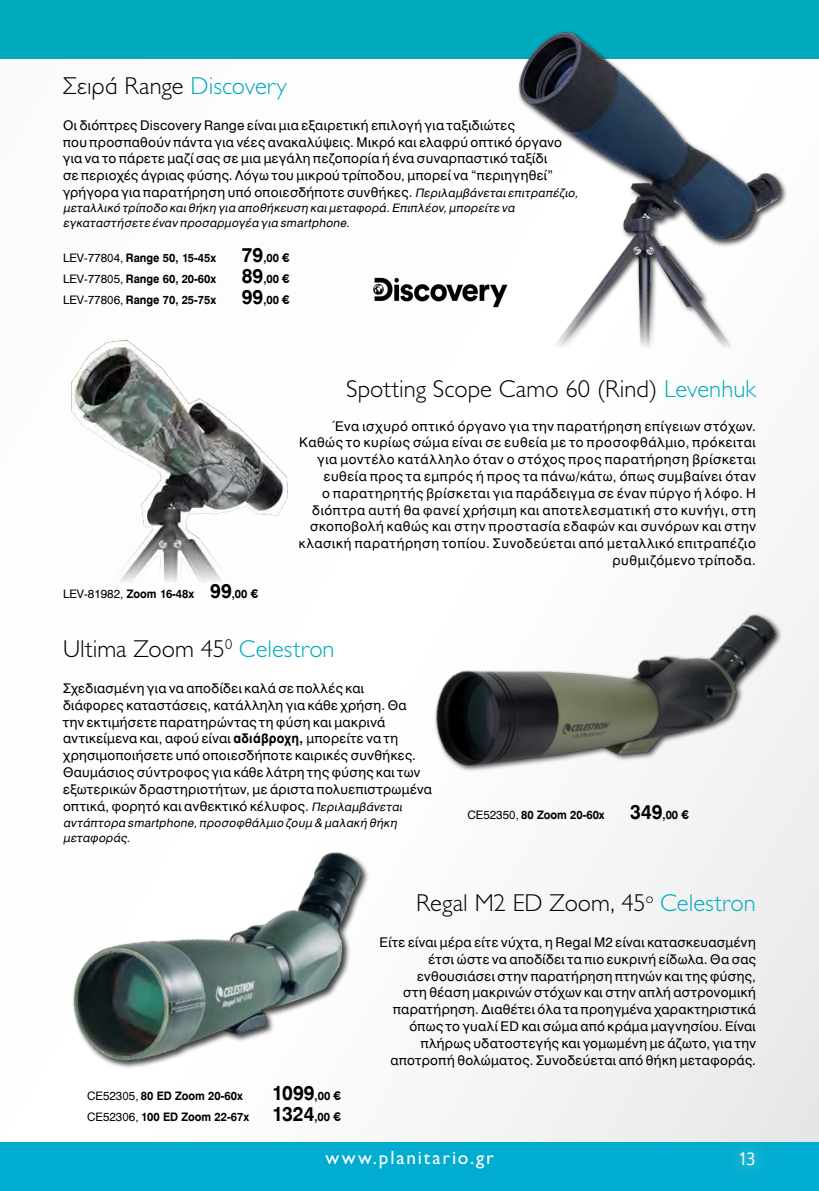
<style>
.page{position:relative;width:819px;height:1191px;background:#fff}
.page>*{position:absolute;margin:0;border:0;box-sizing:border-box;transform-origin:0 0}
.Text{font:300 24.5px "GR Cf Jeckyl";color:#000}
.t1{font:700 21px "PA Sans Serif";color:#000}
.t2{font:19.25px "GR Cf Jeckyl";letter-spacing:.095em;color:#fff}
.Text-2{font:14px/16.8px "PA Sans Serif";letter-spacing:.03em;color:#000}
.t3{font:700 12.25px "PA Sans Serif";color:#000}
.Text-3{font:italic 12.25px/14.7px "PA Sans Serif";letter-spacing:.035em;color:#000}
.s1{color:#00abbd}
.s2{font-style:italic;font-size:12.25px}
.s3{font-weight:400}
.s4{font-size:21px}
.s5{font-weight:700}
.s6{font-size:12.25px}
</style>
<div class="page">
<div style="left:0;top:0;width:819px;height:1191px;background:linear-gradient(to right,#00abc6,#00acc9)"></div>
<div style="left:0;top:60px;width:819px;height:1081px;background:linear-gradient(to right,#fff,#f3f3f4)"></div>
<div style="left:724px;top:1135px;width:48px;height:47px;background:#fff;opacity:.9"></div>
<img style="left:492px;top:23px;width:312px;height:324px">
<img style="left:371px;top:278px;width:137px;height:29px">
<img style="left:406px;top:526px;width:378px;height:326px">
<img style="left:40px;top:326px;width:263px;height:256px">
<img style="left:33px;top:778px;width:361px;height:352px">
<svg style="left:282px;top:253px;width:8px;height:9px"></svg>
<svg style="left:282px;top:274px;width:8px;height:9px"></svg>
<svg style="left:282px;top:295px;width:8px;height:9px"></svg>
<svg style="left:681px;top:810px;width:7px;height:8px"></svg>
<svg style="left:250px;top:589px;width:8px;height:9px"></svg>
<svg style="left:333px;top:1090px;width:8px;height:9px"></svg>
<svg style="left:333px;top:1111px;width:8px;height:9px"></svg>
<svg style="left:740px;top:1152px;width:14px;height:13px"></svg>
<p class="Text" style="left:63px;top:73px;width:225px">Σειρά Range <span class="s1">Discovery</span></p>
<p class="Text-2" style="left:63px;top:117px;width:519px">Οι διόπτρες Discovery Range είναι μια εξαιρετική επιλογή για ταξιδιώτες<br>που προσπαθούν πάντα για νέες ανακαλύψεις. Μικρό και ελαφρύ οπτικό όργανο για να το πάρετε μαζί σας σε μια μεγάλη πεζοπορία ή ένα συναρπαστικό ταξίδι<br>σε περιοχές άγριας φύσης. Λόγω του μικρού τρίποδου, μπορεί να “περιηγηθεί” γρήγορα για παρατήρηση υπό οποιεσδήποτε συνθήκες. <span class="s2">Περιλαμβάνεταιεπιτραπέζιο,</span></p>
<p class="Text-3" style="left:63px;top:200px;width:455px">μεταλλικό τρίποδο καιθήκη για αποθήκευση καιμεταφορά.Επιπλέον,μπορείτε να εγ καταστήσετε έναν προσαρμογέα για smartphone.</p>
<p class="t3" style="left:63px;top:251px;width:217px"><span class="s3">LEV-77804,</span> Range 50, 15-45x <span class="s4">79</span>,00</p>
<p class="t3" style="left:63px;top:272px;width:217px"><span class="s3">LEV-77805,</span> Range 60, 20-60x <span class="s4">89</span>,00</p>
<p class="t3" style="left:63px;top:293px;width:217px"><span class="s3">LEV-77806,</span> Range 70, 25-75x <span class="s4">99</span>,00</p>
<p class="t3" style="left:63px;top:587px;width:186px"><span class="s3">LEV-81982,</span> Zoom 16-48x <span class="s4">99</span>,00</p>
<p class="Text" style="left:346px;top:376px;width:411px">Spotting Scope Camo 60 (Rind) <span class="s1">Levenhuk</span></p>
<p class="Text-2" style="left:299px;top:417px;width:458px;text-align:right">Ένα ισχυρό οπτικό όργανο για την παρατήρηση επίγειων στόχων.<br>Καθώς το κυρίως σώμα είναι σε ευθεία με το προσοφθάλμιο, πρόκειται για μοντέλο κατάλληλο όταν ο στόχος προς παρατήρηση βρίσκεται ευθεία προς τα εμπρός ή προς τα πάνω/κάτω, όπως συμβαίνει όταν<br>ο παρατηρητής βρίσκεται για παράδειγμα σε έναν πύργο ή λόφο. Η διόπτρα αυτή θα φανεί χρήσιμη και αποτελεσματική στο κυνήγι, στη σκοποβολή καθώς και στην προστασία εδαφών και συνόρων και στην κλασική παρατήρηση τοπίου. Συνοδεύεται από μεταλλικό επιτραπέζιο ρυθμιζόμενο τρίποδα.</p>
<p class="Text" style="left:63px;top:636px;width:273px">Ultima Zoom 45<sup>0</sup> <span class="s1">Celestron</span></p>
<p class="Text-2" style="left:63px;top:680px;width:370px">Σχεδιασμένη για να αποδίδει καλά σε πολλές και<br>διάφορες καταστάσεις, κατάλληλη για κάθε χρήση. Θα<br>την εκτιμήσετε παρατηρώντας τη φύση και μακρινά αντικείμενα και, αφού είναι <span class="s5">αδιάβροχη,</span> μπορείτε να τη χρησιμοποιήσετε υπό οποιεσδήποτε καιρικές συνθήκες.<br>Θαυμάσιος σύντροφος για κάθε λάτρη της φύσης και των εξωτερικών δραστηριοτήτων, με άριστα πολυεπιστρωμένα οπτικά, φορητό και ανθεκτικό κέλυφος. <span class="s2">Περιλαμβάνεται</span></p>
<p class="Text-3" style="left:63px;top:816px;width:338px">αντάπτορα smartphone,προσοφθάλμιο ζουμ &amp; μαλακή θήκη μεταφοράς.</p>
<p class="t3" style="left:467px;top:807px;width:212px"><span class="s3">CE52350,</span> 80 Ζoom 20-60x <span class="s4">349</span>,00</p>
<p class="t3" style="left:87px;top:1088px;width:157px"><span class="s3">CΕ52305,</span> 80 ED Ζoom 20-60x</p>
<p class="t1" style="left:271px;top:1080px;width:60px">1099<span class="s6">,00</span></p>
<p class="t3" style="left:87px;top:1109px;width:245px"><span class="s3">CΕ52306,</span> 100 ED Ζoom 22-67x <span class="s4">1324</span>,00</p>
<p class="Text" style="left:416px;top:890px;width:341px">Regal M2 ED Zoom, 45<sup>ο</sup> <span class="s1">Celestron</span></p>
<p class="Text-2" style="left:379px;top:933px;width:378px;text-align:right">Είτε είναι μέρα είτε νύχτα, η Regal M2 είναι κατασκευασμένη έτσι ώστε να αποδίδει τα πιο ευκρινή είδωλα. Θα σας ενθουσιάσει στην παρατήρηση πτηνών και της φύσης,<br>στη θέαση μακρινών στόχων και στην απλή αστρονομική παρατήρηση. Διαθέτει όλα τα προηγμένα χαρακτηριστικά όπως το γυαλί ED και σώμα από κράμα μαγνησίου. Είναι πλήρως υδατοστεγής και γομωμένη με άζωτο, για την αποτροπή θολώματος. Συνοδεύεται από θήκη μεταφοράς.</p>
<h3 class="t2" style="left:325px;top:1148px;width:170px">www.planitario.gr</h3>
</div>
